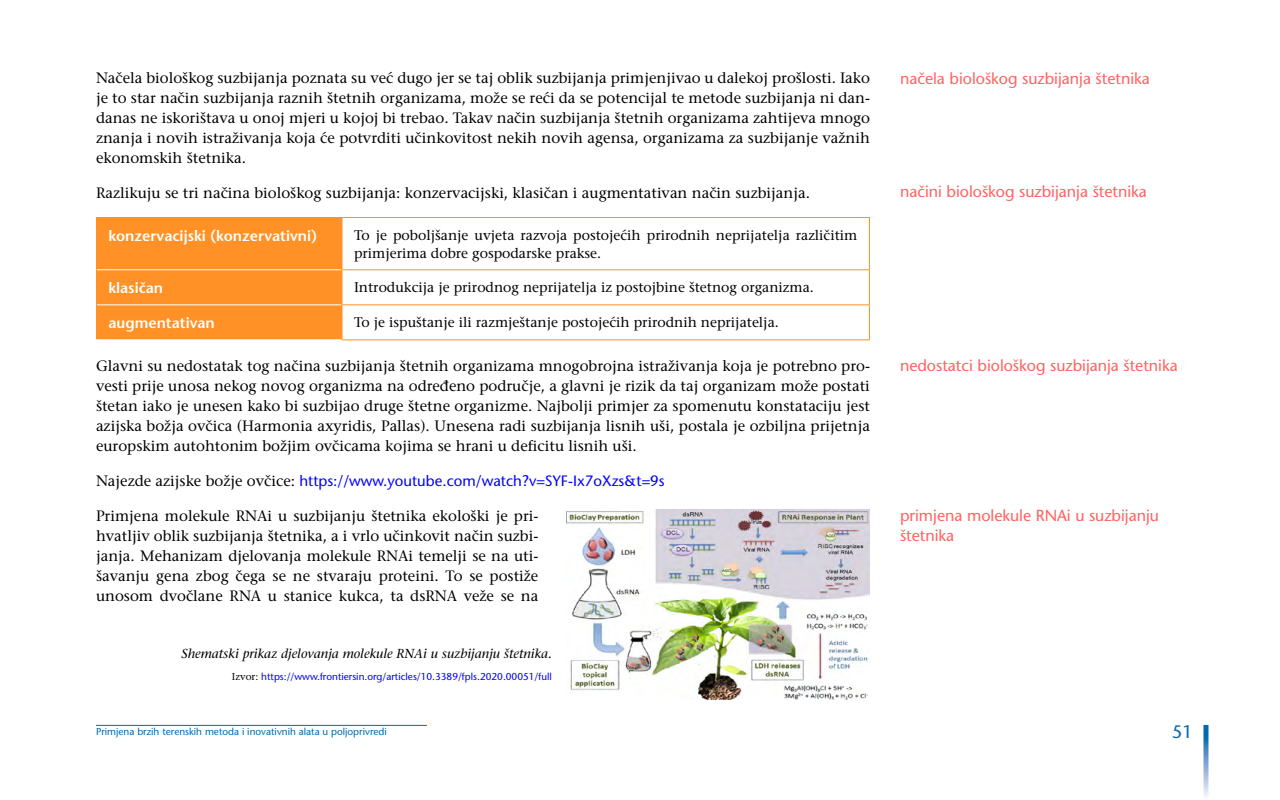
<style>
.page{position:relative;width:1280px;height:800px;background:#fff}
.page>*{position:absolute;margin:0;border:0;box-sizing:border-box;transform-origin:0 0}
.t1{font:18px "Stone Sans";color:#006aad}
.t2{font:16px/20px "Stone Sans";color:#ff6260}
.t3{font:15px/20px "Stone Serif";color:#000;text-align:justify}
.t4{font:15px "Stone Sans";color:#00f}
.t5{font:600 15px "Stone Sans";color:#fff}
.t6{font:14px/18px "Stone Serif";color:#000}
.t7{font:italic 13px "Stone Serif";color:#000}
.t8{font:10px "Stone Sans";color:#00f}
.t9{font:10px "Stone Sans";color:#006aad}
.s1{font-family:"Stone Serif";color:#000}
</style>
<div class="page">
<svg style="left:1204px;top:725px;width:4px;height:72px"></svg>
<hr style="left:96px;top:725px;width:331px;height:1px;background:#006aad">
<div style="left:97px;top:218px;width:245px;height:121px;background:#ff9126"></div>
<hr style="left:97px;top:269px;width:245px;height:1px;background:#fff">
<hr style="left:97px;top:304px;width:245px;height:1px;background:#fff">
<hr style="left:342px;top:269px;width:528px;height:1px;background:#ff9126">
<hr style="left:342px;top:304px;width:528px;height:1px;background:#ff9126">
<hr style="left:342px;top:217px;width:528px;height:1px;background:#ff9126">
<hr style="left:869px;top:218px;width:1px;height:51px;background:#ff9126">
<hr style="left:869px;top:270px;width:1px;height:34px;background:#ff9126">
<hr style="left:869px;top:305px;width:1px;height:34px;background:#ff9126">
<hr style="left:342px;top:339px;width:528px;height:1px;background:#ff9126">
<hr style="left:96px;top:217px;width:246px;height:1px;background:#ff9126">
<hr style="left:96px;top:218px;width:1px;height:52px;background:#ff9126">
<hr style="left:342px;top:218px;width:1px;height:51px;background:#ff9126">
<hr style="left:96px;top:270px;width:1px;height:35px;background:#ff9126">
<hr style="left:342px;top:270px;width:1px;height:34px;background:#ff9126">
<hr style="left:96px;top:305px;width:1px;height:34px;background:#ff9126">
<hr style="left:342px;top:305px;width:1px;height:34px;background:#ff9126">
<img style="left:566px;top:509px;width:304px;height:190px">
<p class="t3" style="left:96px;top:68px;width:776px">Načela biološkog suzbijanja poznata su već dugo jer se taj oblik suzbijanja primjenjivao u dalekoj prošlosti. Iako je to star način suzbijanja raznih štetnih organizama, može se reći da se potencijal te metode suzbijanja ni dan&shy;danas ne iskorištava u onoj mjeri u kojoj bi trebao. Takav način suzbijanja štetnih organizama zahtijeva mnogo znanja i novih istraživanja koja će potvrditi učinkovitost nekih novih agensa, organizama za suzbijanje važnih ekonomskih štetnika.</p>
<p class="t3" style="left:96px;top:183px;width:716px">Razlikuju se tri načina biološkog suzbijanja: konzervacijski, klasičan i augmentativan način suzbijanja.</p>
<p class="t5" style="left:108px;top:226px;width:210px">konzervacijski (konzervativni)</p>
<p class="t6" style="left:354px;top:226px;width:505px">To je poboljšanje uvjeta razvoja postojećih prirodnih neprijatelja različitim primjerima dobre gospodarske prakse.</p>
<p class="t5" style="left:108px;top:278px;width:56px">klasičan</p>
<p class="t6" style="left:354px;top:278px;width:461px">Introdukcija je prirodnog neprijatelja iz postojbine štetnog organizma.</p>
<p class="t5" style="left:108px;top:313px;width:108px">augmentativan</p>
<p class="t6" style="left:354px;top:313px;width:426px">To je ispuštanje ili razmještanje postojećih prirodnih neprijatelja.</p>
<p class="t3" style="left:96px;top:356px;width:776px">Glavni su nedostatak tog načina suzbijanja štetnih organizama mnogobrojna istraživanja koja je potrebno pro&shy;vesti prije unosa nekog novog organizma na određeno područje, a glavni je rizik da taj organizam može postati štetan iako je unesen kako bi suzbijao druge štetne organizme. Najbolji primjer za spomenutu konstataciju jest azijska božja ovčica (Harmonia axyridis, Pallas). Unesena radi suzbijanja lisnih uši, postala je ozbiljna prijetnja europskim autohtonim božjim ovčicama kojima se hrani u deficitu lisnih uši.</p>
<p class="t4" style="left:96px;top:472px;width:570px"><span class="s1">Najezde azijske božje ovčice:</span> https://www.youtube.com/watch?v=SYF-Ix7oXzs&amp;t=9s</p>
<p class="t3" style="left:96px;top:506px;width:444px">Primjena molekule RNAi u suzbijanju štetnika ekološki je pri&shy;hvatljiv oblik suzbijanja štetnika, a i vrlo učinkovit način suzbi&shy;janja. Mehanizam djelovanja molekule RNAi temelji se na uti&shy;šavanju gena zbog čega se ne stvaraju proteini. To se postiže unosom dvočlane RNA u stanice kukca, ta dsRNA veže se na</p>
<p class="t7" style="left:182px;top:646px;width:372px">Shematski prikaz djelovanja molekule RNAi u suzbijanju štetnika.</p>
<p class="t8" style="left:232px;top:670px;width:321px"><span class="s1">Izvor:</span> https://www.frontiersin.org/articles/10.3389/fpls.2020.00051/full</p>
<p class="t2" style="left:900px;top:68px;width:251px">načela biološkog suzbijanja štetnika</p>
<p class="t2" style="left:900px;top:182px;width:248px">načini biološkog suzbijanja štetnika</p>
<p class="t2" style="left:900px;top:355px;width:279px">nedostatci biološkog suzbijanja štetnika</p>
<p class="t2" style="left:900px;top:505px;width:261px">primjena molekule RNAi u suzbijanju štetnika</p>
<p class="t9" style="left:96px;top:725px;width:292px">Primjena brzih terenskih metoda i inovativnih alata u poljoprivredi</p>
<p class="t1" style="left:1172px;top:721px;width:22px">51</p>
</div>
